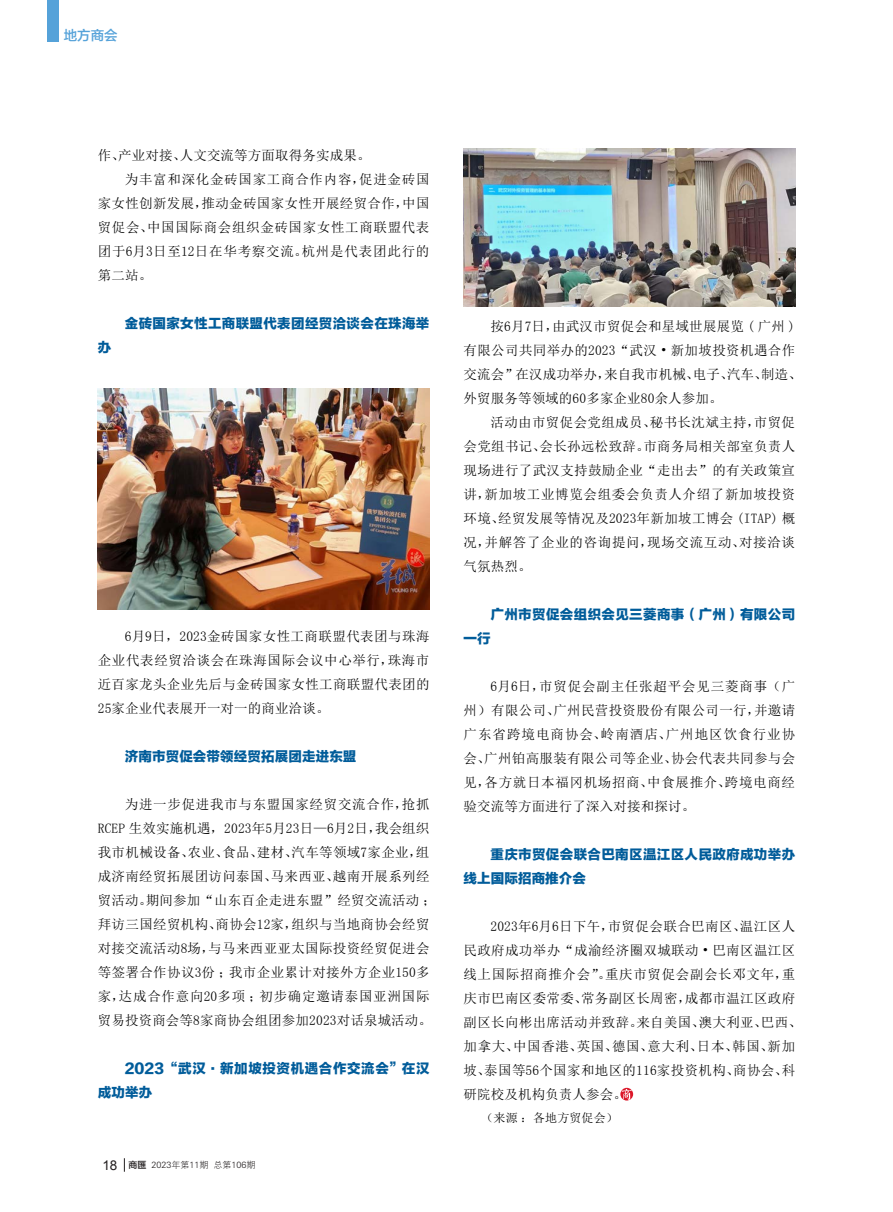
<style>
.page{position:relative;width:893px;height:1212px;background:#fff}
.page>*{position:absolute;margin:0;border:0;box-sizing:border-box;transform-origin:0 0}
.正文{font:13.5px/24px "Sim Sun";letter-spacing:.025em;color:#000;text-align:justify}
.正文-2{font:13.5px/24px "FZLTTHK GBK1 0";letter-spacing:.025em;color:#005c9a}
.正文-3{font:13.5px/24px "FZLTTHK GBK1 0";letter-spacing:.045em;color:#005c9a}
.t1{font:13.5px "FZLTZHK GBK1 0";color:#55a2d9}
.正文-4{font:12px "Sim Sun";letter-spacing:.01em;color:#000}
.t2{font:9px "FZXH1 JW GB1 0";color:#231f20}
.s1{font-family:"Arial";font-size:13.5px}
.s2{font-family:"FZLTZHK GBK1 0"}
</style>
<div class="page">
<svg style="left:124px;top:1158px;width:1px;height:14px"></svg>
<div style="left:47px;top:0;width:11px;height:41px;background:#55a2d9"></div>
<svg style="left:620px;top:1088px;width:13px;height:12px"></svg>
<img style="left:463px;top:149px;width:332px;height:157px">
<img style="left:98px;top:388px;width:331px;height:221px">
<p class="t1" style="left:64px;top:28px;width:55px">地方商会</p>
<p class="正文" style="left:98px;top:144px;width:274px">作、产业对接、人文交流等方面取得务实成果。</p>
<p class="正文" style="left:98px;top:168px;width:333px;text-indent:27px">为丰富和深化金砖国家工商合作内容，促进金砖国家女性创新发展，推动金砖国家女性开展经贸合作，中国贸促会、中国国际商会组织金砖国家女性工商联盟代表团于6月3日至12日在华考察交流。杭州是代表团此行的第二站。</p>
<p class="正文-2" style="left:125px;top:313px;width:306px">金砖国家女性工商联盟代表团经贸洽谈会在珠海举</p>
<p class="正文-2" style="left:98px;top:337px;width:15px">办</p>
<p class="正文" style="left:98px;top:624px;width:333px;text-indent:27px">6月9日，2023金砖国家女性工商联盟代表团与珠海企业代表经贸洽谈会在珠海国际会议中心举行，珠海市近百家龙头企业先后与金砖国家女性工商联盟代表团的25家企业代表展开一对一的商业洽谈。</p>
<p class="正文-2" style="left:125px;top:745px;width:233px">济南市贸促会带领经贸拓展团走进东盟</p>
<p class="正文" style="left:98px;top:792px;width:340px;text-align:left;text-indent:27px">为进一步促进我市与东盟国家经贸交流合作，抢抓<br>RCEP 生效实施机遇，2023年5月23日—6月2日，我会组织我市机械设备、农业、食品、建材、汽车等领域7家企业，组成济南经贸拓展团访问泰国、马来西亚、越南开展系列经贸活动。期间参加“山东百企走进东盟”经贸交流活动；拜访三国经贸机构、商协会12家，组织与当地商协会经贸对接交流活动8场，与马来西亚亚太国际投资经贸促进会等签署合作协议3份；我市企业累计对接外方企业150多家，达成合作意向20多项；初步确定邀请泰国亚洲国际贸易投资商会等8家商协会组团参加2023对话泉城活动。</p>
<p class="正文-3" style="left:98px;top:1057px;width:333px;text-indent:27px">2023“武汉·新加坡投资机遇合作交流会”在汉成功举办</p>
<p class="t2" style="left:102px;top:1160px;width:154px"><span class="s1">18</span> <span class="s2">商匯</span> 2023年第11期 总第106期</p>
<p class="正文" style="left:463px;top:314px;width:340px;text-align:left;text-indent:27px">按6月7日，由武汉市贸促会和星域世展展览 ( 广州 )有限公司共同举办的2023“武汉 • 新加坡投资机遇合作交流会”在汉成功举办，来自我市机械、电子、汽车、制造、外贸服务等领域的60多家企业80余人参加。</p>
<p class="正文" style="left:463px;top:410px;width:333px;text-indent:27px">活动由市贸促会党组成员、秘书长沈斌主持，市贸促会党组书记、会长孙远松致辞。市商务局相关部室负责人现场进行了武汉支持鼓励企业“走出去”的有关政策宣讲，新加坡工业博览会组委会负责人介绍了新加坡投资环境、经贸发展等情况及2023年新加坡工博会 (ITAP) 概况，并解答了企业的咨询提问，现场交流互动、对接洽谈气氛热烈。</p>
<p class="正文-2" style="left:463px;top:603px;width:333px;text-indent:27px">广州市贸促会组织会见三菱商事（广州）有限公司一行</p>
<p class="正文" style="left:463px;top:674px;width:333px;text-indent:27px">6月6日，市贸促会副主任张超平会见三菱商事（广州）有限公司、广州民营投资股份有限公司一行，并邀请广东省跨境电商协会、岭南酒店、广州地区饮食行业协会、广州铂高服装有限公司等企业、协会代表共同参与会见，各方就日本福冈机场招商、中食展推介、跨境电商经验交流等方面进行了深入对接和探讨。</p>
<p class="正文-2" style="left:463px;top:843px;width:333px;text-indent:27px">重庆市贸促会联合巴南区温江区人民政府成功举办线上国际招商推介会</p>
<p class="正文" style="left:463px;top:914px;width:340px;text-align:left;text-indent:27px">2023年6月6日下午，市贸促会联合巴南区、温江区人民政府成功举办“成渝经济圈双城联动 • 巴南区温江区线上国际招商推介会”。重庆市贸促会副会长邓文年，重庆市巴南区委常委、常务副区长周密，成都市温江区政府副区长向彬出席活动并致辞。来自美国、澳大利亚、巴西、加拿大、中国香港、英国、德国、意大利、日本、韩国、新加坡、泰国等56个国家和地区的116家投资机构、商协会、科研院校及机构负责人参会。</p>
<p class="正文-4" style="left:481px;top:1112px;width:138px">（来源：各地方贸促会）</p>
</div>
